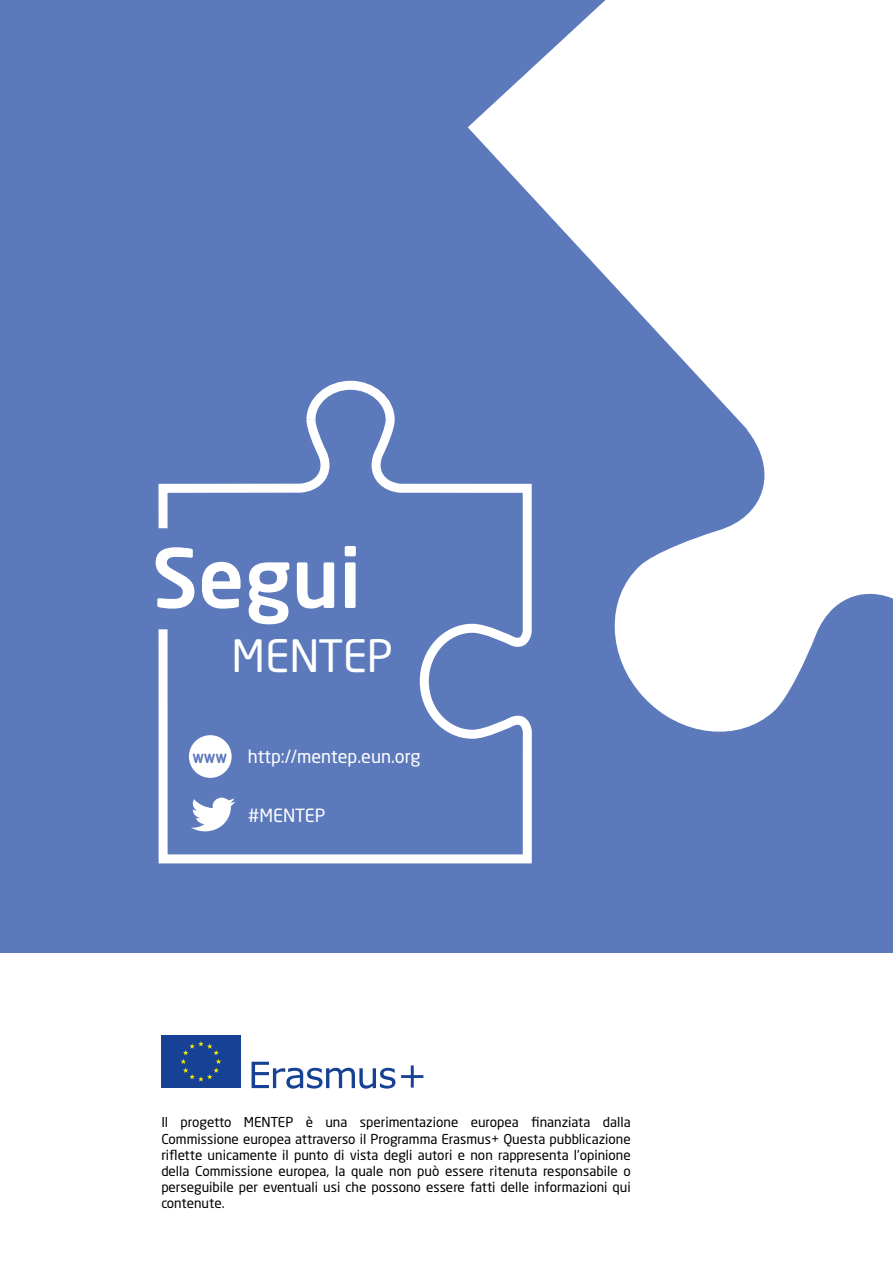
<style>
.page{position:relative;width:893px;height:1263px;background:#fff}
.page>*{position:absolute;margin:0;border:0;box-sizing:border-box;transform-origin:0 0}
.Body_text{font:500 80.85px "Neo Sans Std";color:#fff}
.Body_text-2{font:44.1px "Neo Sans Std";color:#fff}
.Body_text-3{font:18px "Neo Sans Std";color:#fff}
.t1{font:13.5px/16.2px "Neo Sans Std";color:#000;text-align:justify}
.t2{font:700 13.2px "Blogger Sans";color:#5c79bb}
</style>
<div class="page">
<div style="left:0;top:0;width:893px;height:952px;background:#5c79bb"></div>
<svg style="left:252px;top:1062px;width:143px;height:27px"></svg>
<svg style="left:401px;top:1065px;width:22px;height:22px"></svg>
<div style="left:161px;top:1035px;width:80px;height:53px;background:#164194"></div>
<svg style="left:181px;top:1041px;width:40px;height:41px"></svg>
<svg style="left:158px;top:380px;width:310px;height:484px"></svg>
<div style="left:189px;top:735px;width:43px;height:43px;background:#fff;border-radius:50%"></div>
<svg style="left:468px;top:0;width:425px;height:864px;fill:#fff"></svg>
<p class="Body_text" style="left:152px;top:527px;width:211px">Segui</p>
<p class="Body_text-2" style="left:231px;top:629px;width:163px">MENTEP</p>
<p class="t2" style="left:193px;top:750px;width:35px">WWW</p>
<p class="Body_text-3" style="left:248px;top:746px;width:174px">http://mentep.eun.org</p>
<p class="Body_text-3" style="left:248px;top:804px;width:79px">#MENTEP</p>
<p class="t1" style="left:161px;top:1114px;width:471px">Il progetto MENTEP è una sperimentazione europea finanziata dalla Commissione europea attraverso il Programma Erasmus+ Questa pubblicazione riflette unicamente il punto di vista degli autori e non rappresenta l’opinione della Commissione europea, la quale non può essere ritenuta responsabile o perseguibile per eventuali usi che possono essere fatti delle informazioni qui contenute.</p>
</div>
